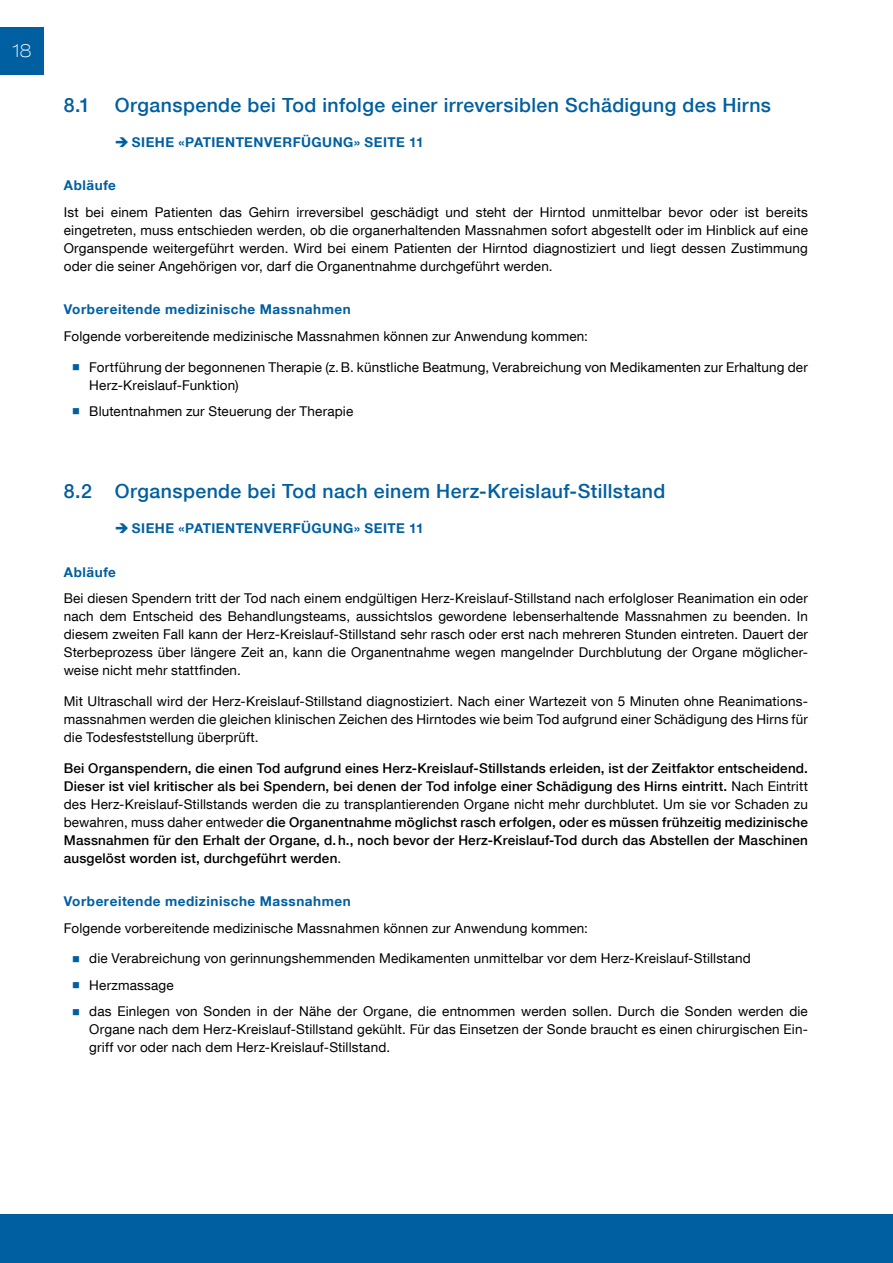
<style>
.page{position:relative;width:893px;height:1263px;background:#fff}
.page>*{position:absolute;margin:0;border:0;box-sizing:border-box;transform-origin:0 0}
.t1{font:500 19.5px "Helvetica Neue LT Com";letter-spacing:.02em;color:#005fa1}
.t2{font:100 expanded 18px "Helvetica Neue LT Com";color:#fff}
.t3{font:13.5px/18px "Helvetica Neue LT Com";letter-spacing:.01em;color:#000;text-align:justify}
.t4{font:500 13.5px/18px "Helvetica Neue LT Com";letter-spacing:.015em;color:#000;text-align:justify}
.t5{font:700 13.5px "Helvetica Neue LT Com";letter-spacing:.04em;color:#005fa1}
.s1{font-weight:400}
</style>
<div class="page">
<div style="left:0;top:27px;width:44px;height:47px;background:#005fa1"></div>
<div style="left:0;top:1214px;width:893px;height:49px;background:#005fa1"></div>
<h2 class="t2" style="left:13px;top:40px;width:21px">18</h2>
<h1 class="t1" style="left:64px;top:93px;width:28px">8.1</h1>
<h1 class="t1" style="left:115px;top:93px;width:658px">Organspende bei Tod infolge einer irreversiblen Schädigung des Hirns</h1>
<p class="t5" style="left:132px;top:133px;width:293px">SIEHE «PATIENTENVERFÜGUNG» SEITE 11</p>
<p class="t5" style="left:64px;top:177px;width:54px">Abläufe</p>
<p class="t3" style="left:64px;top:203px;width:746px">Ist bei einem Patienten das Gehirn irreversibel geschädigt und steht der Hirntod unmittelbar bevor oder ist bereits eingetreten, muss entschieden werden, ob die organerhaltenden Massnahmen sofort abgestellt oder im Hinblick auf eine Organspende weitergeführt werden. Wird bei einem Patienten der Hirntod diagnostiziert und liegt dessen Zustimmung oder die seiner Angehörigen vor, darf die Organentnahme durchgeführt werden.</p>
<p class="t5" style="left:64px;top:301px;width:289px">Vorbereitende medizinische Massnahmen</p>
<p class="t3" style="left:64px;top:327px;width:526px">Folgende vorbereitende medizinische Massnahmen können zur Anwendung kommen:</p>
<p class="t3" style="left:89px;top:357px;width:720px">Fortführung der begonnenen Therapie (z.B. künstliche Beatmung, Verabreichung von Medikamenten zur Erhaltung der<br>Herz-Kreislauf-Funktion)</p>
<p class="t3" style="left:89px;top:402px;width:266px">Blutentnahmen zur Steuerung der Therapie</p>
<h1 class="t1" style="left:64px;top:479px;width:603px">8.2 Organspende bei Tod nach einem Herz-Kreislauf-Stillstand</h1>
<p class="t5" style="left:132px;top:520px;width:293px">SIEHE «PATIENTENVERFÜGUNG» SEITE 11</p>
<p class="t5" style="left:64px;top:563px;width:54px">Abläufe</p>
<p class="t3" style="left:64px;top:589px;width:746px">Bei diesen Spendern tritt der Tod nach einem endgültigen Herz-Kreislauf-Stillstand nach erfolgloser Reanimation ein oder nach dem Entscheid des Behandlungsteams, aussichtslos gewordene lebenserhaltende Massnahmen zu beenden. In diesem zweiten Fall kann der Herz-Kreislauf-Stillstand sehr rasch oder erst nach mehreren Stunden eintreten. Dauert der Sterbeprozess über längere Zeit an, kann die Organentnahme wegen mangelnder Durchblutung der Organe möglicher&shy;weise nicht mehr stattfinden.</p>
<p class="t3" style="left:64px;top:692px;width:746px">Mit Ultraschall wird der Herz-Kreislauf-Stillstand diagnostiziert. Nach einer Wartezeit von 5 Minuten ohne Reanimations&shy;massnahmen werden die gleichen klinischen Zeichen des Hirntodes wie beim Tod aufgrund einer Schädigung des Hirns für die Todesfeststellung überprüft.</p>
<p class="t4" style="left:64px;top:759px;width:746px">Bei Organspendern, die einen Tod aufgrund eines Herz-Kreislauf-Stillstands erleiden, ist der Zeitfaktor entscheidend.<br>Dieser ist viel kritischer als bei Spendern, bei denen der Tod infolge einer Schädigung des Hirns eintritt. <span class="s1">Nach Eintritt des Herz-Kreislauf-Stillstands werden die zu transplantierenden Organe nicht mehr durchblutet. Um sie vor Schaden zu bewahren, muss daher entweder</span> die Organentnahme möglichst rasch erfolgen, oder es müssen frühzeitig medizinische Massnahmen für den Erhalt der Organe, d.h., noch bevor der Herz-Kreislauf-Tod durch das Abstellen der Maschinen ausgelöst worden ist, durchgeführt werden<span class="s1">.</span></p>
<p class="t5" style="left:64px;top:893px;width:289px">Vorbereitende medizinische Massnahmen</p>
<p class="t3" style="left:64px;top:918px;width:526px">Folgende vorbereitende medizinische Massnahmen können zur Anwendung kommen:</p>
<p class="t3" style="left:89px;top:945px;width:720px;line-height:26.5px;text-align:left">die Verabreichung von gerinnungshemmenden Medikamenten unmittelbar vor dem Herz-Kreislauf-Stillstand<br>Herzmassage<br>das Einlegen von Sonden in der Nähe der Organe, die entnommen werden sollen. Durch die Sonden werden die</p>
<p class="t3" style="left:89px;top:1020px;width:720px">Organe nach dem Herz-Kreislauf-Stillstand gekühlt. Für das Einsetzen der Sonde braucht es einen chirurgischen Ein&shy;griff vor oder nach dem Herz-Kreislauf-Stillstand.</p>
</div>
